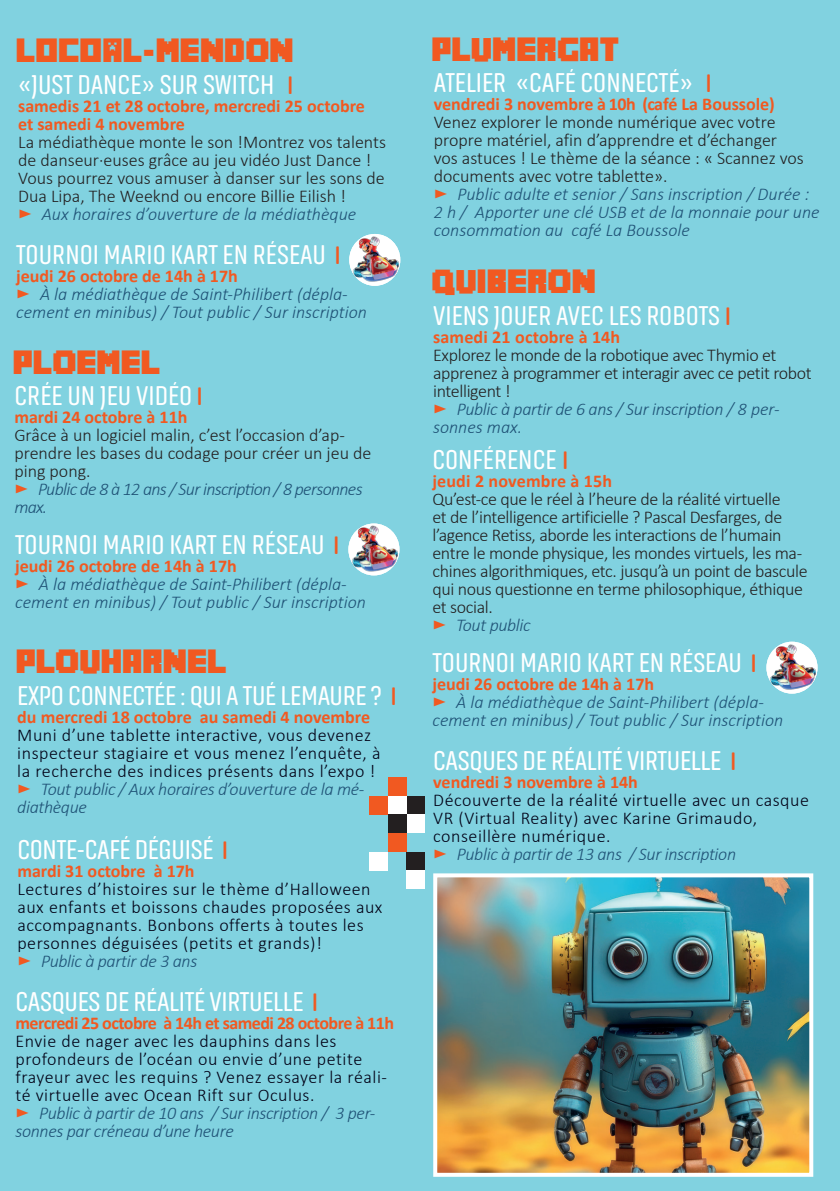
<style>
.page{position:relative;width:840px;height:1191px;background:#fff}
.page>*{position:absolute;margin:0;border:0;box-sizing:border-box;transform-origin:0 0}
.t1{font:30px "Minecrafter";color:#f15921}
.t2{font:28px "Akhand Soft";color:#fff}
.t3{font:300 18px/18px "Calibri";letter-spacing:.03em;color:#010116}
.t4{font:300 18px/18px "Calibri";color:#231f20}
.t5{font:300 18px/18px "Calibri";letter-spacing:-.02em;color:#231f20}
.t6{font:italic 300 18px/18px "Calibri";color:#1f5276}
.t7{font:700 18px/18px "Calibri";color:#f15921}
.t8{font:700 18px "Calibri";letter-spacing:-.03em;color:#f15921}
.s1{font-family:"Antique Olive Compact"}
.s2{font-family:"Dosis";font-weight:600;font-size:24px;color:#f15921}
.s3{color:#f15921}
.s4{font-style:italic;color:#1f5276}
.s5{font-weight:700;font-style:normal;color:#f15921}
</style>
<div class="page">
<div style="left:0;top:0;width:839px;height:1191px;background:#81d2e0"></div>
<div style="left:369px;top:852px;width:18px;height:18px;background:#fff"></div>
<div style="left:387px;top:777px;width:19px;height:18px;background:#f15921"></div>
<div style="left:406px;top:795px;width:19px;height:19px;background:#231f20"></div>
<div style="left:406px;top:814px;width:19px;height:19px;background:#fff"></div>
<div style="left:387px;top:795px;width:19px;height:19px;background:#fff"></div>
<div style="left:369px;top:795px;width:18px;height:19px;background:#f15921"></div>
<div style="left:388px;top:814px;width:18px;height:19px;background:#231f20"></div>
<div style="left:388px;top:833px;width:18px;height:19px;background:#f15921"></div>
<div style="left:406px;top:852px;width:19px;height:18px;background:#231f20"></div>
<div style="left:406px;top:870px;width:19px;height:19px;background:#fff"></div>
<img style="left:349px;top:234px;width:51px;height:52px;border-radius:26px">
<img style="left:348px;top:523px;width:51px;height:52px;border-radius:26px">
<img style="left:766px;top:641px;width:51px;height:52px;border-radius:26px">
<img style="left:438px;top:878px;width:369px;height:293px">
<div style="left:433px;top:873px;width:379px;height:303px;border:4px solid #fff"></div>
<h1 class="t1" style="left:16px;top:34px;width:279px">LOCOAL<span class="s1">-</span>MENDON</h1>
<h2 class="t2" style="left:18px;top:70px;width:276px">«JUST DANCE» SUR SWITCH <span class="s2">I</span></h2>
<p class="t7" style="left:18px;top:96px;width:348px">samedis 21 et 28 octobre, mercredi 25 octobre et samedi 4 novembre</p>
<p class="t4" style="left:18px;top:132px;width:369px">La médiathèque monte le son !Montrez vos talents de danseur·euses grâce au jeu vidéo Just Dance !<br>Vous pourrez vous amuser à danser sur les sons de Dua Lipa, The Weeknd ou encore Billie Eilish !<br><span class="s3">►</span> <span class="s4">Aux horaires d’ouverture de la médiathèque</span></p>
<h2 class="t2" style="left:16px;top:240px;width:325px">TOURNOI MARIO KART EN RÉSEAU <span class="s2">I</span></h2>
<p class="t6" style="left:16px;top:267px;width:352px"><span class="s5">jeudi 26 octobre de 14h à 17h<br></span><span class="s3">►</span> À la médiathèque de Saint-Philibert (dépla&shy;cement en minibus) / Tout public / Sur inscription</p>
<h1 class="t1" style="left:13px;top:346px;width:149px">PLOEMEL</h1>
<h2 class="t2" style="left:14px;top:381px;width:190px">CRÉE UN JEU VIDÉO <span class="s2">I</span></h2>
<p class="t7" style="left:14px;top:407px;width:174px">mardi 24 octobre à 11h</p>
<p class="t4" style="left:14px;top:426px;width:358px">Grâce à un logiciel malin, c’est l’occasion d’ap&shy;prendre les bases du codage pour créer un jeu de ping pong.<br><span class="s3">►</span> <span class="s4">Public de 8 à 12 ans / Sur inscription / 8 personnes max.</span></p>
<h2 class="t2" style="left:15px;top:530px;width:325px">TOURNOI MARIO KART EN RÉSEAU <span class="s2">I</span></h2>
<p class="t6" style="left:15px;top:556px;width:352px"><span class="s5">jeudi 26 octobre de 14h à 17h<br></span><span class="s3">►</span> À la médiathèque de Saint-Philibert (dépla&shy;cement en minibus) / Tout public / Sur inscription</p>
<h1 class="t1" style="left:16px;top:645px;width:212px">PLOUHARNEL</h1>
<h2 class="t2" style="left:17px;top:681px;width:380px">EXPO CONNECTÉE : QUI A TUÉ LEMAURE ? <span class="s2">I</span></h2>
<p class="t7" style="left:17px;top:707px;width:354px">du mercredi 18 octobre au samedi 4 novembre</p>
<p class="t3" style="left:17px;top:726px;width:365px">Muni d’une tablette interactive, vous devenez inspecteur stagiaire et vous menez l’enquête, à la recherche des indices présents dans l’expo ! <span class="s3">►</span> <span class="s4">Tout public / Aux horaires d’ouverture de la mé&shy;diathèque</span></p>
<h2 class="t2" style="left:17px;top:834px;width:212px">CONTE-CAFÉ DÉGUISÉ <span class="s2">I</span></h2>
<p class="t7" style="left:17px;top:861px;width:179px">mardi 31 octobre à 17h</p>
<p class="t3" style="left:17px;top:879px;width:366px">Lectures d’histoires sur le thème d’Halloween aux enfants et boissons chaudes proposées aux accompagnants. Bonbons offerts à toutes les personnes déguisées (petits et grands)!<br><span class="s3">►</span> <span class="s4">Public à partir de 3 ans</span></p>
<h2 class="t2" style="left:15px;top:986px;width:303px">CASQUES DE RÉALITÉ VIRTUELLE <span class="s2">I</span></h2>
<p class="t8" style="left:15px;top:1011px;width:380px">mercredi 25 octobre à 14h et samedi 28 octobre à 11h</p>
<p class="t3" style="left:15px;top:1031px;width:373px">Envie de nager avec les dauphins dans les profondeurs de l’océan ou envie d’une petite frayeur avec les requins ? Venez essayer la réali&shy;té virtuelle avec Ocean Rift sur Oculus.<br><span class="s3">►</span> <span class="s4">Public à partir de 10 ans / Sur inscription / 3 per&shy;sonnes par créneau d’une heure</span></p>
<h1 class="t1" style="left:431px;top:33px;width:189px">PLUMERGAT</h1>
<h2 class="t2" style="left:433px;top:68px;width:279px">ATELIER «CAFÉ CONNECTÉ» <span class="s2">I</span></h2>
<p class="t7" style="left:433px;top:95px;width:342px">vendredi 3 novembre à 10h (café La Boussole)</p>
<p class="t4" style="left:433px;top:113px;width:387px">Venez explorer le monde numérique avec votre propre matériel, afin d’apprendre et d’échanger<br>vos astuces ! Le thème de la séance : « Scannez vos documents avec votre tablette».<br><span class="s3">►</span> <span class="s4">Public adulte et senior / Sans inscription / Durée :<br>2 h / Apporter une clé USB et de la monnaie pour une consommation au café La Boussole</span></p>
<h1 class="t1" style="left:431px;top:265px;width:166px">QUIBERON</h1>
<h2 class="t2" style="left:433px;top:301px;width:299px">VIENS JOUER AVEC LES ROBOTS <span class="s2">I</span></h2>
<p class="t7" style="left:433px;top:327px;width:189px">samedi 21 octobre à 14h</p>
<p class="t5" style="left:433px;top:346px;width:380px">Explorez le monde de la robotique avec Thymio et apprenez à programmer et interagir avec ce petit robot intelligent !<br><span class="s3">►</span> <span class="s4">Public à partir de 6 ans / Sur inscription / 8 per&shy;sonnes max.</span></p>
<h2 class="t2" style="left:432px;top:445px;width:137px">CONFÉRENCE <span class="s2">I</span></h2>
<p class="t7" style="left:432px;top:471px;width:181px">jeudi 2 novembre à 15h</p>
<p class="t5" style="left:432px;top:490px;width:376px">Qu’est-ce que le réel à l’heure de la réalité virtuelle<br>et de l’intelligence artificielle ? Pascal Desfarges, de l’agence Retiss, aborde les interactions de l’humain entre le monde physique, les mondes virtuels, les ma&shy;chines algorithmiques, etc. jusqu’à un point de bascule qui nous questionne en terme philosophique, éthique et social.<br><span class="s3">►</span> <span class="s4">Tout public</span></p>
<h2 class="t2" style="left:432px;top:648px;width:325px">TOURNOI MARIO KART EN RÉSEAU <span class="s2">I</span></h2>
<p class="t6" style="left:432px;top:675px;width:352px"><span class="s5">jeudi 26 octobre de 14h à 17h<br></span><span class="s3">►</span> À la médiathèque de Saint-Philibert (dépla&shy;cement en minibus) / Tout public / Sur inscription</p>
<h2 class="t2" style="left:433px;top:745px;width:304px">CASQUES DE RÉALITÉ VIRTUELLE <span class="s2">I</span></h2>
<p class="t7" style="left:433px;top:771px;width:206px">vendredi 3 novembre à 14h</p>
<p class="t3" style="left:433px;top:790px;width:377px">Découverte de la réalité virtuelle avec un casque VR (Virtual Reality) avec Karine Grimaudo, conseillère numérique.<br><span class="s3">►</span> <span class="s4">Public à partir de 13 ans / Sur inscription</span></p>
</div>
